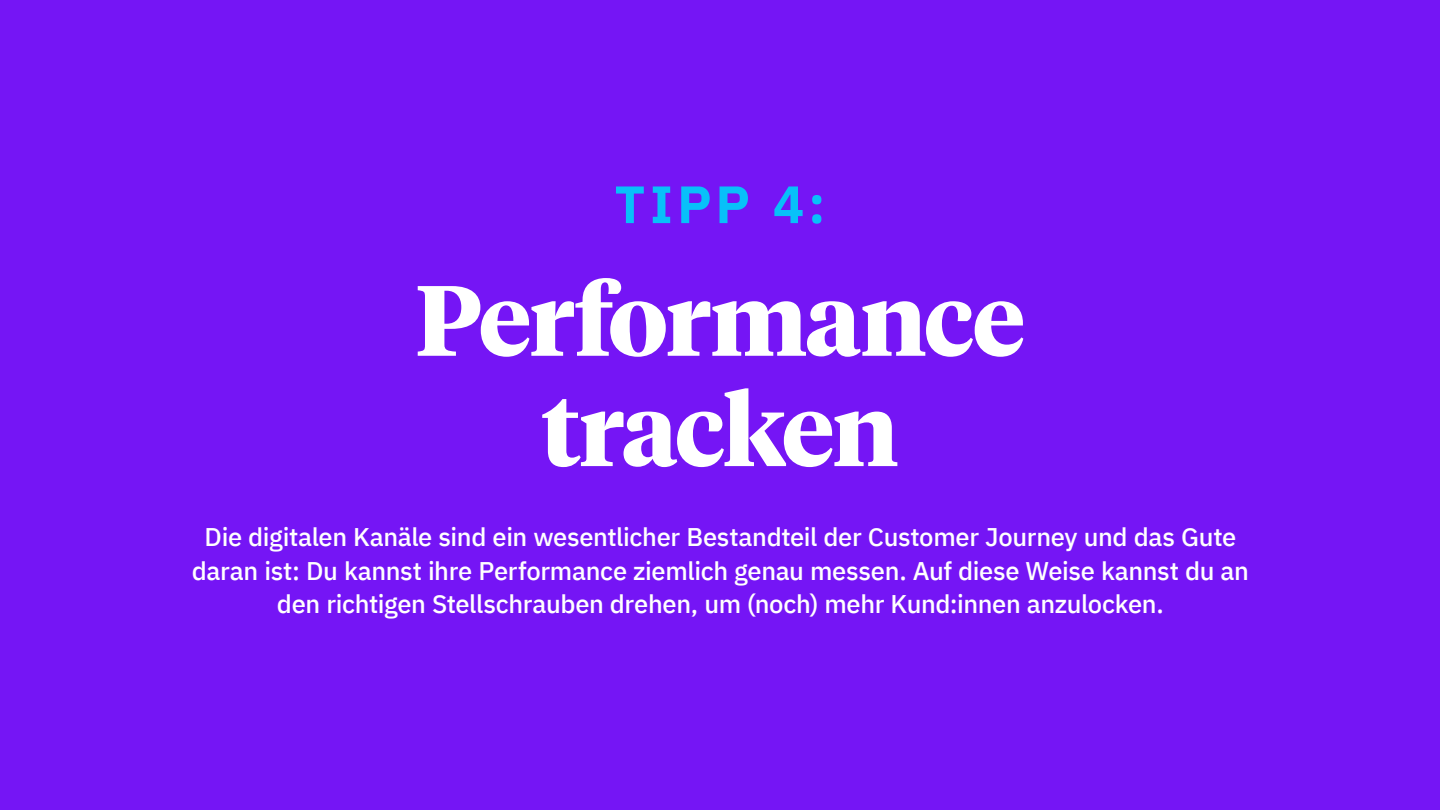
<style>
.page{position:relative;width:1440px;height:810px;background:#7515f5}
.page>*{position:absolute;margin:0;border:0;box-sizing:border-box;transform-origin:0 0}
.t1{font:700 99.3px/110.3px "Tiempos Headline";letter-spacing:-.02em;color:#fff;text-align:center}
.t2{font:700 52.5px "IBM Plex Sans";color:#08c0f9}
.t3{font:500 25.5px/33.8px "IBM Plex Sans";letter-spacing:-.015em;color:#fff;text-align:center}
</style>
<div class="page">
<h2 class="t2" style="left:615px;top:163px;width:212px">TIPP 4:</h2>
<h1 class="t1" style="left:415px;top:261px;width:611px">Performance tracken</h1>
<p class="t3" style="left:192px;top:518px;width:1059px">Die digitalen Kanäle sind ein wesentlicher Bestandteil der Customer Journey und das Gute daran ist: Du kannst ihre Performance ziemlich genau messen. Auf diese Weise kannst du an den richtigen Stellschrauben drehen, um (noch) mehr Kund:innen anzulocken.</p>
</div>
